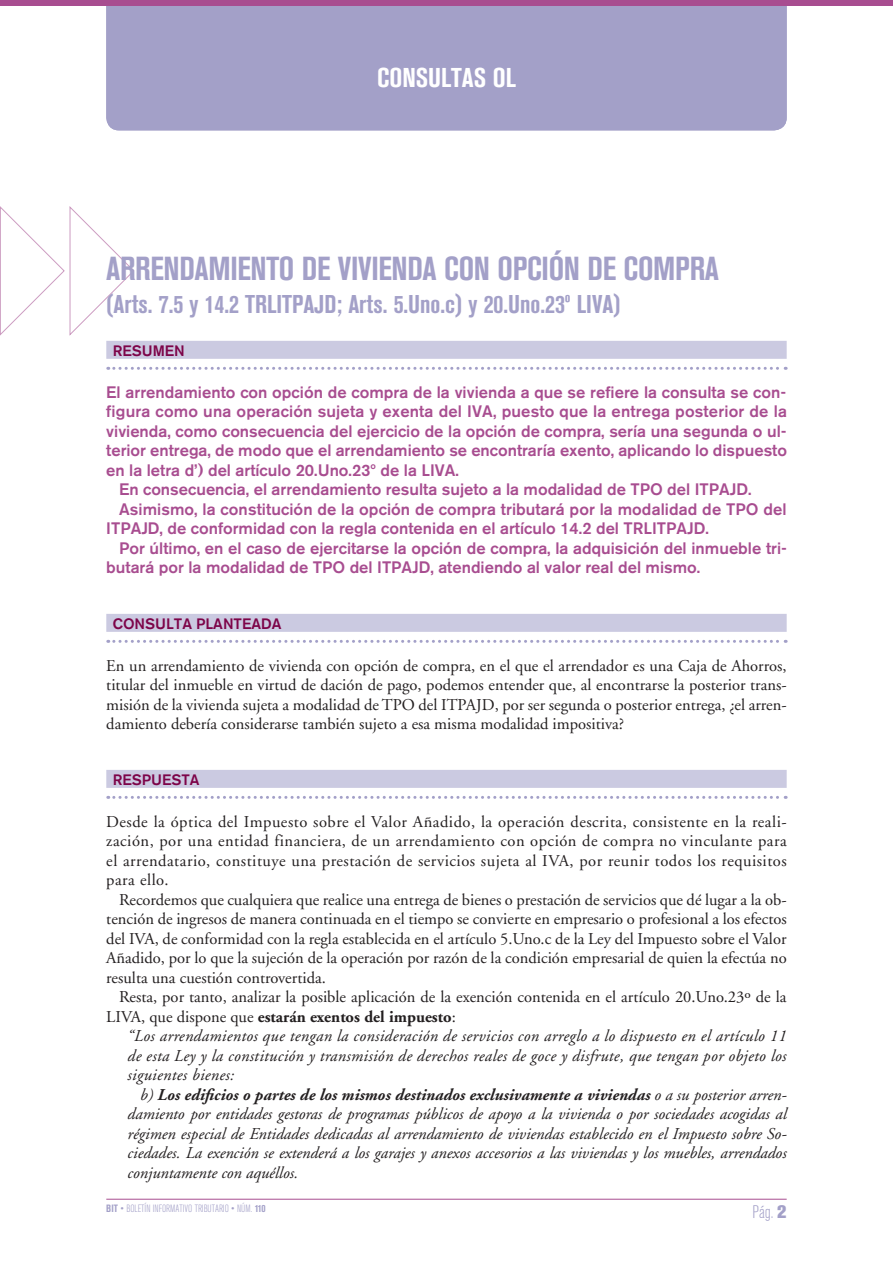
<style>
.page{position:relative;width:893px;height:1263px;background:#fff}
.page>*{position:absolute;margin:0;border:0;box-sizing:border-box;transform-origin:0 0}
.t1{font:700 condensed 33px "Akzidenz Grotesk BE";letter-spacing:-.01em;color:#a3a0c8}
.t2{font:700 condensed 27px "Akzidenz Grotesk BE";color:#fff}
.t3{font:700 condensed 25.5px "Akzidenz Grotesk BE";color:#a3a0c8}
.t4{font:300 condensed 18px "Akzidenz Grotesk BE";color:#a3a0c8}
.t5{font:16.5px/19.5px "Adobe Garamond";color:#231f20;text-align:justify}
.t6{font:500 16.5px "Akzidenz Grotesk BE";color:#a84d90}
.t7{font:italic 16.5px/19.5px "Adobe Garamond";letter-spacing:.01em;color:#231f20;text-align:justify}
.t8{font:500 15px "Akzidenz Grotesk BE";color:#7d0449}
.t9{font:300 condensed 10.5px "Akzidenz Grotesk BE";color:#a3a0c8}
.s1{font-weight:700}
.s2{font-weight:800;font-stretch:normal}
</style>
<div class="page">
<hr style="left:106px;top:1199px;width:681px;height:1px;background:#a84d90">
<svg style="left:0;top:206px;width:135px;height:130px"></svg>
<div style="left:106px;top:341px;width:681px;height:18px;background:#cbcae1"></div>
<svg style="left:108px;top:367px;width:678px;height:3px"></svg>
<div style="left:106px;top:614px;width:681px;height:18px;background:#cbcae1"></div>
<svg style="left:108px;top:640px;width:678px;height:3px"></svg>
<div style="left:106px;top:770px;width:681px;height:18px;background:#cbcae1"></div>
<svg style="left:108px;top:796px;width:678px;height:3px"></svg>
<div style="left:106px;top:6px;width:681px;height:124px;background:#a3a0c8"></div>
<div style="left:0;top:0;width:893px;height:6px;background:#a84d90"></div>
<h2 class="t2" style="left:376px;top:61px;width:83px">DADES NORMA</h2>
<h2 class="t2" style="left:377px;top:62px;width:190px">CON SULTAS OLTIVAS</h2>
<h1 class="t1" style="left:106px;top:250px;width:614px">ARRENDAMIENTO DE VIVIENDA CON OPCIÓN DE COMPRA</h1>
<h3 class="t3" style="left:106px;top:289px;width:516px">(ARTS. 7.5 Y 14.2 TRLITPAJD; ARTS. 5.UNO.C) Y 20.UNO.23º LIVA)</h3>
<p class="t8" style="left:113px;top:341px;width:74px">Resumen</p>
<p class="t6" style="left:106px;top:382px;width:681px">El arrendamiento con opción de compra de la vivienda a que se refiere la consulta se con-</p>
<p class="t6" style="left:106px;top:401px;width:682px">figura como una operación sujeta y exenta del IVA, puesto que la entrega posterior de la</p>
<p class="t6" style="left:106px;top:421px;width:682px">vivienda, como consecuencia del ejercicio de la opción de compra, sería una segunda o ul-</p>
<p class="t6" style="left:106px;top:440px;width:682px">terior entrega, de modo que el arrendamiento se encontraría exento, aplicando lo dispuesto</p>
<p class="t6" style="left:106px;top:460px;width:354px">en la letra d’) del artículo 20.U no.23º de la LIVA.</p>
<p class="t6" style="left:119px;top:479px;width:634px">En consecuencia, el arrendamiento resulta sujeto a la modalidad de TPO del ITPAJD.</p>
<p class="t6" style="left:119px;top:499px;width:669px">Asimismo, la constitución de la opción de compra tributará por la modalidad de TPO del</p>
<p class="t6" style="left:106px;top:518px;width:604px">ITPAJD, de conformidad con la regla contenida en el artículo 14.2 del TRLITPAJD.</p>
<p class="t6" style="left:119px;top:538px;width:669px">Por último, en el caso de ejercitarse la opción de compra, la adquisición del inmueble tri-</p>
<p class="t6" style="left:106px;top:557px;width:595px">butará por la modalidad de TPO del ITPAJD, atendiendo al valor real del mismo.</p>
<p class="t8" style="left:113px;top:614px;width:63px">consulta</p>
<p class="t8" style="left:196px;top:614px;width:67px">planteada</p>
<p class="t5" style="left:106px;top:656px;width:682px">En un arrendamiento de vivienda con opción de compra, en el que el arrendador es una Caja de Ahorros, titular del inmueble en virtud de dación de pago, podemos entender que, al encontrarse la posterior trans&shy;misión de la vivienda sujeta a modalidad de TPO del ITPAJD, por ser segunda o posterior entrega, ¿el arren&shy;damiento debería considerarse también sujeto a esa misma modalidad impositiva?</p>
<p class="t8" style="left:113px;top:770px;width:79px">Respuesta</p>
<p class="t5" style="left:106px;top:812px;width:682px">Desde la óptica del Impuesto sobre el Valor Añadido, la operación descrita, consistente en la reali&shy;zación, por una entidad financiera, de un arrendamiento con opción de compra no vinculante para el arrendatario, constituye una prestación de servicios sujeta al IVA, por reunir todos los requisitos para ello.</p>
<p class="t5" style="left:106px;top:890px;width:682px;text-indent:13px">Recordemos que cualquiera que realice una entrega de bienes o prestación de servicios que dé lugar a la ob&shy;tención de ingresos de manera continuada en el tiempo se convierte en empresario o profesional a los efectos del IVA, de conformidad con la regla establecida en el artículo 5.Uno.c de la Ley del Impuesto sobre el Valor Añadido, por lo que la sujeción de la operación por razón de la condición empresarial de quien la efectúa no resulta una cuestión controvertida.</p>
<p class="t5" style="left:106px;top:988px;width:682px;text-indent:13px">Resta, por tanto, analizar la posible aplicación de la exención contenida en el artículo 20.Uno.23º de la<br>LIVA, que dispone que <span class="s1">estarán exentos del impuesto</span>:</p>
<p class="t7" style="left:128px;top:1027px;width:660px">“Los arrendamientos que tengan la consideración de servicios con arreglo a lo dispuesto en el artículo 11 de esta Ley y la constitución y transmisión de derechos reales de goce y disfrute, que tengan por objeto los siguientes bienes:</p>
<p class="t7" style="left:128px;top:1085px;width:661px;text-indent:13px">b) <span class="s1">Los edificios o partes de los mismos destinados exclusivamente a viviendas</span> o a su posterior arren&shy;damiento por entidades gestoras de programas públicos de apoyo a la vivienda o por sociedades acogidas al régimen especial de Entidades dedicadas al arrendamiento de viviendas establecido en el Impuesto sobre So&shy;ciedades. La exención se extenderá a los garajes y anexos accesorios a las viviendas y los muebles, arrendados conjuntamente con aquéllos.</p>
<p class="t9" style="left:106px;top:1203px;width:161px"><span class="s1">BIT</span> • BOLETÍN INFORMATIVO TRIBUTARIO • N ÚM. <span class="s1">110</span></p>
<p class="t4" style="left:752px;top:1202px;width:36px">PÁG. <span class="s2">2</span></p>
</div>
